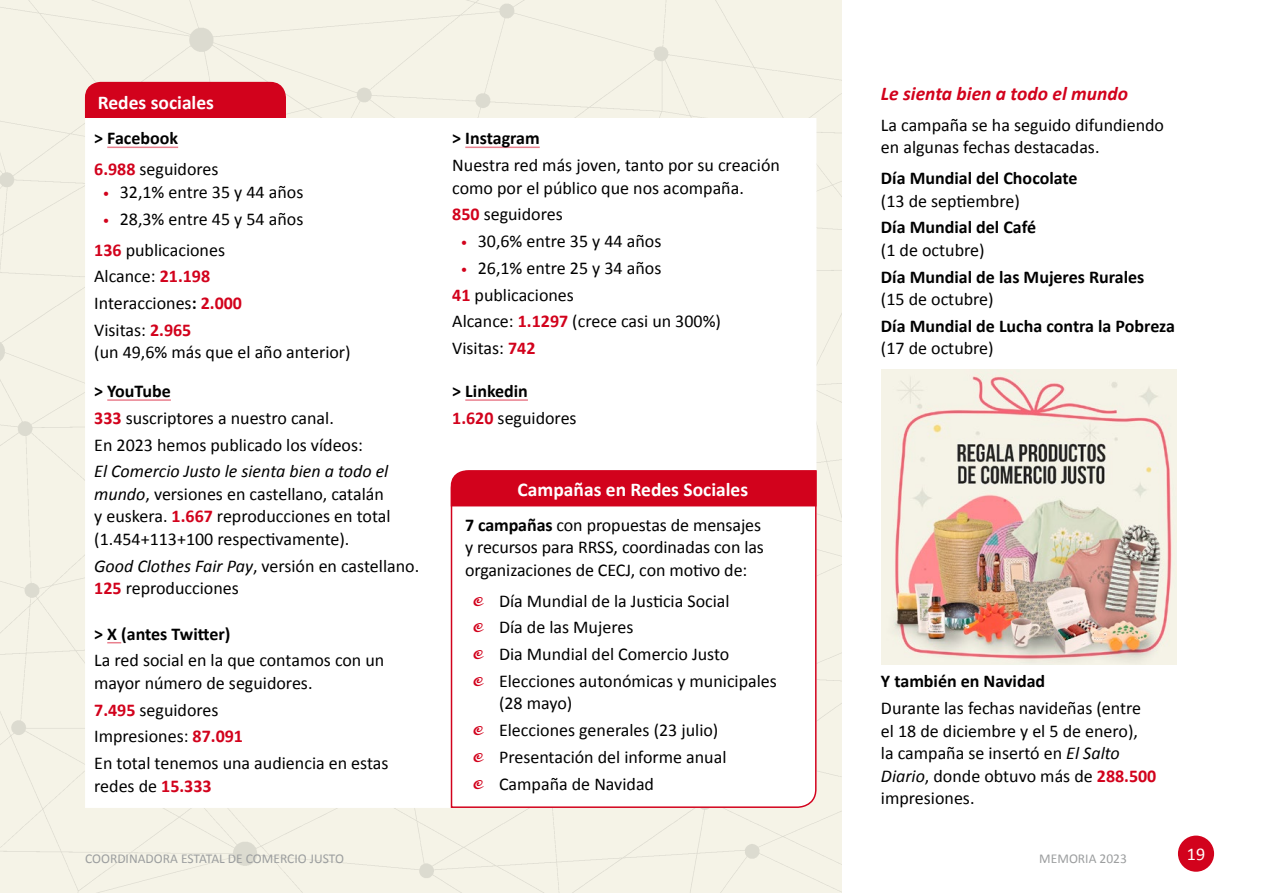
<style>
.page{position:relative;width:1263px;height:893px;background:#fff}
.page>*{position:absolute;margin:0;border:0;box-sizing:border-box;transform-origin:0 0}
.t1{font:700 19.5px "Calibri";color:#fff}
.t2{font:italic 700 19.5px "Calibri";color:#d2021c}
.t3{font:18px/26.7px "Calibri";color:#000}
.t4{font:700 18px "Calibri";color:#000}
.t5{font:18px "Calibri";color:#fff}
.t6{font:13.5px "Calibri";color:#9c9e9f}
.s1{font-weight:700}
.s2{font-weight:700;color:#d2021c}
.s3{font-size:13.5px;color:#d2021c}
.s4{font-style:italic}
.s5{font-family:"Eclectic One";font-size:13.5px;color:#d2021c}
</style>
<div class="page">
<div style="left:0;top:0;width:842px;height:893px;background:#f5f3e7"></div>
<svg style="left:85px;top:118px;width:731px;height:690px"></svg>
<hr style="left:107px;top:147px;width:71px;height:1px;background:#e9808e">
<hr style="left:465px;top:147px;width:75px;height:1px;background:#e9808e">
<svg style="left:107px;top:642px;width:14px;height:1px"></svg>
<hr style="left:465px;top:399px;width:63px;height:2px;background:#e9808e">
<hr style="left:107px;top:399px;width:64px;height:2px;background:#e9808e">
<img style="left:882px;top:370px;width:295px;height:295px">
<svg style="left:450px;top:507px;width:367px;height:302px"></svg>
<div style="left:450px;top:470px;width:367px;height:37px;background:#d2021c"></div>
<svg style="left:84px;top:81px;width:203px;height:38px"></svg>
<div style="left:1178px;top:836px;width:36px;height:36px;background:#d2021c;border-radius:50%"></div>
<p class="t1" style="left:98px;top:90px;width:118px">Redes sociales</p>
<p class="t3" style="left:94px;top:122px;width:126px;line-height:31px"><span class="s1">&gt; Facebook<br></span><span class="s2">6.988</span> seguidores</p>
<p class="t3" style="left:103px;top:178px;width:202px"><span class="s3">•</span> 32,1% entre 35 y 44 años</p>
<p class="t3" style="left:94px;top:202px;width:211px;line-height:31px;text-indent:8px"><span class="s3">•</span> 28,3% entre 45 y 54 años<br><span class="s2">136</span> publicaciones</p>
<p class="t3" style="left:94px;top:262px;width:149px">Alcance: <span class="s2">21.198<br></span>Interacciones<span class="s1">:</span> <span class="s2">2.000<br></span>Visitas: <span class="s2">2.965</span></p>
<p class="t3" style="left:94px;top:338px;width:258px">(un 49,6% más que el año anterior)</p>
<p class="t3" style="left:94px;top:377px;width:270px"><span class="s1">&gt; YouTube<br></span><span class="s2">333</span> suscriptores a nuestro canal.<br>En 2023 hemos publicado los vídeos:</p>
<p class="t3" style="left:94px;top:459px;width:298px;line-height:22.5px"><span class="s4">El Comercio Justo le sienta bien a todo el mundo</span>, versiones en castellano, catalán y euskera. <span class="s2">1.667</span> reproducciones en total (1.454+113+100 respectivamente).</p>
<p class="t3" style="left:94px;top:553px;width:326px;line-height:22.5px"><span class="s4">Good Clothes Fair Pay</span>, versión en castellano.<br><span class="s2">125</span> reproducciones</p>
<p class="t4" style="left:94px;top:623px;width:138px">&gt; X (antes Twitter)</p>
<p class="t3" style="left:94px;top:648px;width:292px;line-height:22.5px">La red social en la que contamos con un mayor número de seguidores.</p>
<p class="t3" style="left:94px;top:695px;width:296px"><span class="s2">7.495</span> seguidores<br>Impresiones: <span class="s2">87.091<br></span>En total tenemos una audiencia en estas</p>
<p class="t3" style="left:94px;top:771px;width:119px">redes de <span class="s2">15.333</span></p>
<p class="t4" style="left:452px;top:127px;width:89px">&gt; Instagram</p>
<p class="t3" style="left:452px;top:153px;width:329px;line-height:22.5px">Nuestra red más joven, tanto por su creación como por el público que nos acompaña.</p>
<p class="t3" style="left:452px;top:200px;width:112px"><span class="s2">850</span> seguidores</p>
<p class="t3" style="left:461px;top:227px;width:202px"><span class="s3">•</span> 30,6% entre 35 y 44 años</p>
<p class="t3" style="left:452px;top:254px;width:270px;text-indent:8px"><span class="s3">•</span> 26,1% entre 25 y 34 años<br><span class="s2">41</span> publicaciones<br>Alcance: <span class="s2">1.1297</span> (crece casi un 300%)<br>Visitas: <span class="s2">742</span></p>
<p class="t3" style="left:452px;top:377px;width:126px"><span class="s1">&gt; Linkedin<br></span><span class="s2">1.620</span> seguidores</p>
<p class="t1" style="left:518px;top:477px;width:232px">Campañas en Redes Sociales</p>
<p class="t3" style="left:465px;top:513px;width:300px;line-height:22.5px"><span class="s1">7 campañas</span> con propuestas de mensajes y recursos para RRSS, coordinadas con las organizaciones de CECJ, con motivo de:</p>
<p class="t3" style="left:473px;top:586px;width:305px"><span class="s5">’</span> Día M undial de la Justicia Social<br><span class="s5">’</span> Día de las Mujeres<br><span class="s5">’</span> Dia Mundial del Comercio Justo<br><span class="s5">’</span> Elecciones autonómicas y municipales</p>
<p class="t3" style="left:473px;top:689px;width:254px;text-indent:26px">(28 mayo)<br><span class="s5">’</span> Elecciones generales (23 julio) <span class="s5">’</span> Presentación del informe anual <span class="s5">’</span> Campaña de Navidad</p>
<p class="t2" style="left:881px;top:81px;width:249px">Le sienta bien a todo el mundo</p>
<p class="t3" style="left:881px;top:113px;width:285px;line-height:22.5px">La campaña se ha seguido difundiendo en algunas fechas destacadas.</p>
<p class="t4" style="left:881px;top:167px;width:198px">Día Mundial del Chocolate</p>
<p class="t3" style="left:881px;top:186px;width:140px">(13 de septiembre)</p>
<p class="t4" style="left:881px;top:216px;width:157px">Día Mundial del Café</p>
<p class="t3" style="left:881px;top:236px;width:105px">(1 de octubre)</p>
<p class="t4" style="left:881px;top:266px;width:265px">Día Mundial de las Mujeres Rurales</p>
<p class="t3" style="left:881px;top:285px;width:114px">(15 de octubre)</p>
<p class="t4" style="left:881px;top:315px;width:296px">Día Mundial de Lucha contra la Pobreza</p>
<p class="t3" style="left:881px;top:334px;width:114px">(17 de octubre)</p>
<p class="t4" style="left:881px;top:670px;width:166px">Y también en Navidad</p>
<p class="t3" style="left:881px;top:696px;width:277px;line-height:22.5px">Durante las fechas navideñas (entre el 18 de diciembre y el 5 de enero),<br>la campaña se insertó en <span class="s4">El Salto<br>Diario</span>, donde obtuvo más de <span class="s2">288.500 </span>impresiones.</p>
<p class="t6" style="left:85px;top:850px;width:260px">COORDINADORA ESTATAL DE COMERCIO JUSTO</p>
<p class="t6" style="left:1039px;top:850px;width:89px">MEMORIA 2023</p>
<p class="t5" style="left:1187px;top:843px;width:20px">19</p>
</div>
